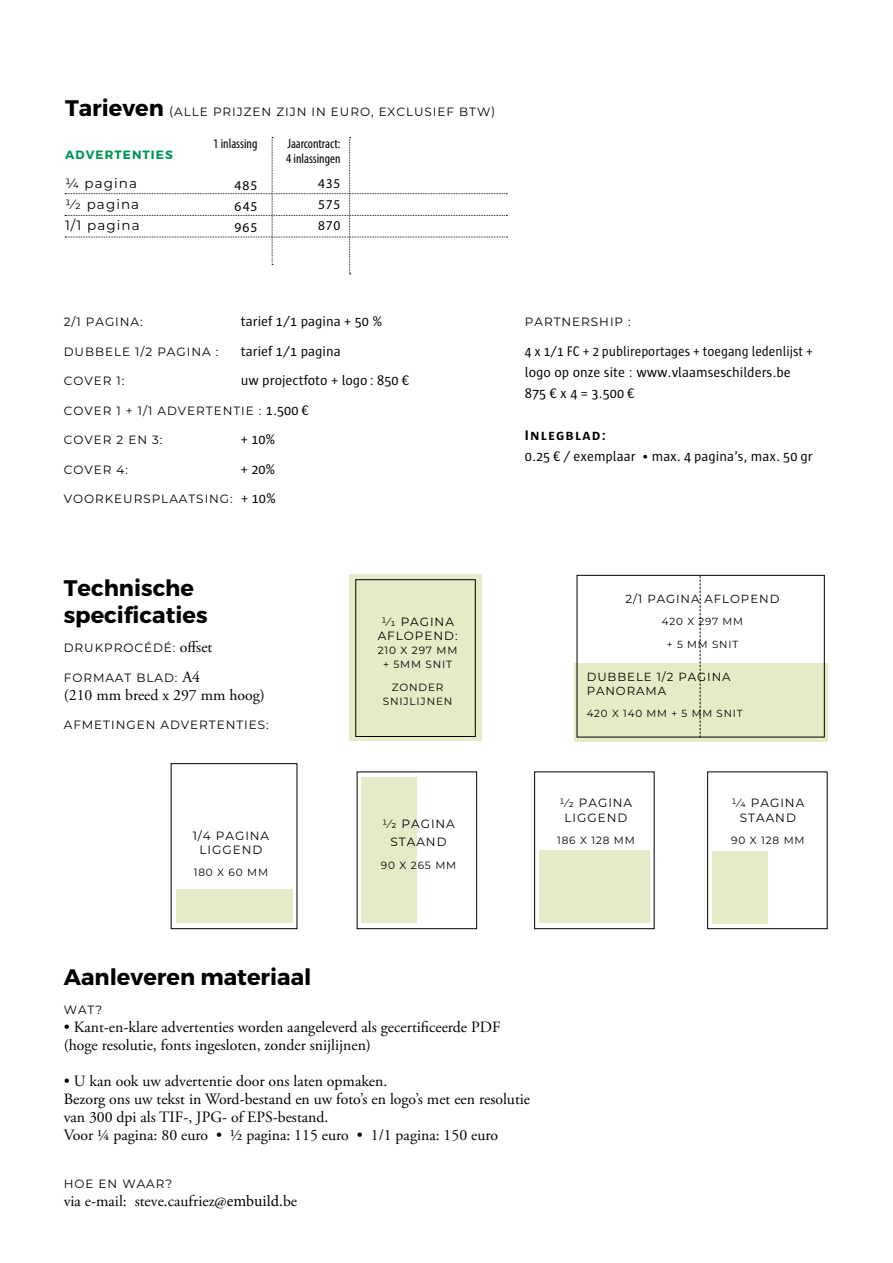
<style>
.page{position:relative;width:893px;height:1263px;background:#fff}
.page>*{position:absolute;margin:0;border:0;box-sizing:border-box;transform-origin:0 0}
.t1{font:700 22.5px/27px "Montserrat";color:#000}
.t2{font:15.75px/18px "Adobe Garamond Pro";color:#000}
.t3{font:14.25px "Sun";color:#000}
.t4{font:14.25px/21px "Sun";color:#000;scale:.94 1}
.t5{font:700 14.25px "Sun";letter-spacing:.08em;color:#000}
.t6{font:condensed 13.5px/15px "Myriad Pro";color:#000}
.t7{font:13.5px/21px "Montserrat";letter-spacing:.08em;color:#000}
.t8{font:13.5px/21px "Myriad Pro";letter-spacing:.065em;color:#000;text-align:justify}
.t9{font:12px/14.2px "Montserrat";letter-spacing:.08em;color:#000;text-align:center}
.t10{font:700 12px "Montserrat";letter-spacing:.09em;color:#009453}
.t11{font:11.7px/14px "Montserrat";letter-spacing:.08em;color:#000}
.t12{font:10.5px/14.2px "Montserrat";letter-spacing:.08em;color:#000;text-align:center}
.t13{font:10.35px/22.6px "Montserrat";letter-spacing:.08em;color:#000;text-align:center}
.s1{font-weight:700;font-size:22.5px}
.s2{font-family:"Sun";font-size:14.25px}
.s3{font-family:"Adobe Garamond Pro";font-size:15.75px}
.s4{font-family:"Minion Pro"}
</style>
<div class="page">
<div style="left:349px;top:574px;width:132px;height:167px;background:#e3ecc6"></div>
<div style="left:355px;top:579px;width:121px;height:158px;border:1px solid #000"></div>
<div style="left:707px;top:771px;width:120px;height:158px;border:1px solid #000"></div>
<div style="left:713px;top:851px;width:55px;height:73px;background:#e3ecc6"></div>
<div style="left:357px;top:771px;width:120px;height:158px;border:1px solid #000"></div>
<div style="left:362px;top:777px;width:55px;height:146px;background:#e3ecc6"></div>
<div style="left:534px;top:771px;width:120px;height:158px;border:1px solid #000"></div>
<div style="left:539px;top:850px;width:111px;height:73px;background:#e3ecc6"></div>
<div style="left:574px;top:663px;width:253px;height:78px;background:#e3ecc6"></div>
<div style="left:577px;top:575px;width:248px;height:162px;border:1px solid #000"></div>
<svg style="left:700px;top:576px;width:1px;height:162px"></svg>
<div style="left:171px;top:763px;width:126px;height:166px;border:1px solid #000"></div>
<div style="left:176px;top:889px;width:116px;height:33px;background:#e3ecc6"></div>
<svg style="left:65px;top:137px;width:442px;height:138px"></svg>
<p class="t9" style="left:65px;top:105px;width:432px"><span class="s1">Tarieven</span> (ALLE PRIJZEN ZIJN IN EURO, EXCLUSIEF BTW)</p>
<p class="t10" style="left:65px;top:147px;width:109px">ADVERTENTIES</p>
<p class="t7" style="left:65px;top:172px;width:76px">¼ pagina<br>1/2 pagina<br>1/1 pagina</p>
<p class="t6" style="left:213px;top:136px;width:46px">1 inlassing</p>
<p class="t8" style="left:234px;top:175px;width:25px">485<br>645<br>965</p>
<p class="t6" style="left:286px;top:136px;width:56px">Jaarcontract:<br>4 inlassingen</p>
<p class="t8" style="left:318px;top:173px;width:24px">435<br>575<br>870</p>
<p class="t9" style="left:64px;top:314px;width:80px">2/1 PAGINA:</p>
<p class="t3" style="left:241px;top:314px;width:143px">tarief 1/1 pagina + 50 %</p>
<p class="t9" style="left:64px;top:344px;width:156px">DUBBELE 1/2 PAGINA :</p>
<p class="t3" style="left:241px;top:343px;width:101px">tarief 1/1 pagina</p>
<p class="t9" style="left:64px;top:373px;width:62px">COVER 1:</p>
<p class="t3" style="left:241px;top:373px;width:170px">uw projectfoto + logo: 850 €</p>
<p class="t9" style="left:64px;top:403px;width:247px">COVER 1 + 1/1 ADVERTENTIE : <span class="s2">1.500 €</span></p>
<p class="t9" style="left:64px;top:432px;width:100px">COVER 2 EN 3:</p>
<p class="t3" style="left:241px;top:432px;width:36px">+ 10%</p>
<p class="t9" style="left:64px;top:462px;width:66px">COVER 4:</p>
<p class="t3" style="left:241px;top:461px;width:36px">+ 20%</p>
<p class="t9" style="left:64px;top:491px;width:214px">VOORKEURSPLAATSING: <span class="s2">+ 10%</span></p>
<h1 class="t1" style="left:64px;top:575px;width:145px">Technische specificaties</h1>
<p class="t9" style="left:64px;top:640px;width:150px">DRUKPROCÉDÉ: <span class="s3">offset</span></p>
<p class="t9" style="left:64px;top:670px;width:138px">FORMAAT BLAD: <span class="s3">A4</span></p>
<p class="t2" style="left:64px;top:686px;width:203px">(210 mm breed x 297 mm hoog)</p>
<p class="t9" style="left:64px;top:718px;width:206px">AFMETINGEN ADVERTENTIES:</p>
<p class="t9" style="left:193px;top:828px;width:78px">1/4 PAGINA<br>LIGGEND</p>
<p class="t12" style="left:194px;top:865px;width:76px">180 X 60 MM</p>
<p class="t9" style="left:378px;top:614px;width:81px">1/1 PAGINA<br>AFLOPEND:</p>
<p class="t12" style="left:378px;top:643px;width:81px">210 X 297 MM + 5MM SNIT</p>
<p class="t12" style="left:383px;top:679px;width:71px">ZONDER<br>SNIJLIJNEN</p>
<p class="t9" style="left:382px;top:814px;width:74px;line-height:18.6px">1/2 PAGINA<br>STAAND</p>
<p class="t12" style="left:381px;top:857px;width:77px">90 X 265 MM</p>
<p class="t9" style="left:525px;top:314px;width:107px">PARTNERSHIP :</p>
<p class="t4" style="left:525px;top:340px;width:308px">4 x 1/1 FC + 2 publireportages + toegang ledenlijst + logo op onze site : www.vlaamseschilders.be<br>875 € x 4 = 3.500 €</p>
<p class="t5" style="left:525px;top:427px;width:82px">Inlegblad:</p>
<p class="t3" style="left:525px;top:448px;width:289px">0.25 € / exemplaar • max. 4 pagina’s, max. 50 gr</p>
<p class="t11" style="left:626px;top:592px;width:155px">2/1 PAGINA AFLOPEND</p>
<p class="t13" style="left:662px;top:610px;width:83px">420 X 297 MM + 5 MM SNIT</p>
<p class="t11" style="left:587px;top:670px;width:145px">DUBBELE 1/2 PAGINA<br>PANORAMA</p>
<p class="t13" style="left:587px;top:702px;width:158px">420 X 140 MM + 5 MM SNIT</p>
<p class="t9" style="left:560px;top:796px;width:74px">1/2 PAGINA<br>LIGGEND</p>
<p class="t12" style="left:557px;top:833px;width:79px">186 X 128 MM</p>
<p class="t9" style="left:732px;top:796px;width:74px">1/4 PAGINA<br>STAAND</p>
<p class="t12" style="left:731px;top:833px;width:75px">90 X 128 MM</p>
<h1 class="t1" style="left:64px;top:963px;width:249px">Aanleveren materiaal</h1>
<p class="t9" style="left:64px;top:1002px;width:40px">WAT?</p>
<p class="t2" style="left:64px;top:1019px;width:438px">• Kant-en-klare advertenties worden aangeleverd als gecertificeerde PDF (hoge resolutie, fonts ingesloten, zonder snijlijnen)</p>
<p class="t2" style="left:64px;top:1073px;width:468px">• U kan ook uw advertentie door ons laten opmaken.<br>Bezorg ons uw tekst in Word-bestand en uw foto’s en logo’s met een resolutie van 300 dpi als TIF-, JPG- of EPS-bestand.<br>Voor ¼ pagina: 80 euro • ½ pagina: 115 euro • 1/1 pagina: 150 euro</p>
<p class="t9" style="left:64px;top:1176px;width:110px">HOE EN WAAR?</p>
<p class="t2" style="left:64px;top:1192px;width:235px">via e-mail: steve.caufriez@<span class="s4">embuild</span>.be</p>
</div>
